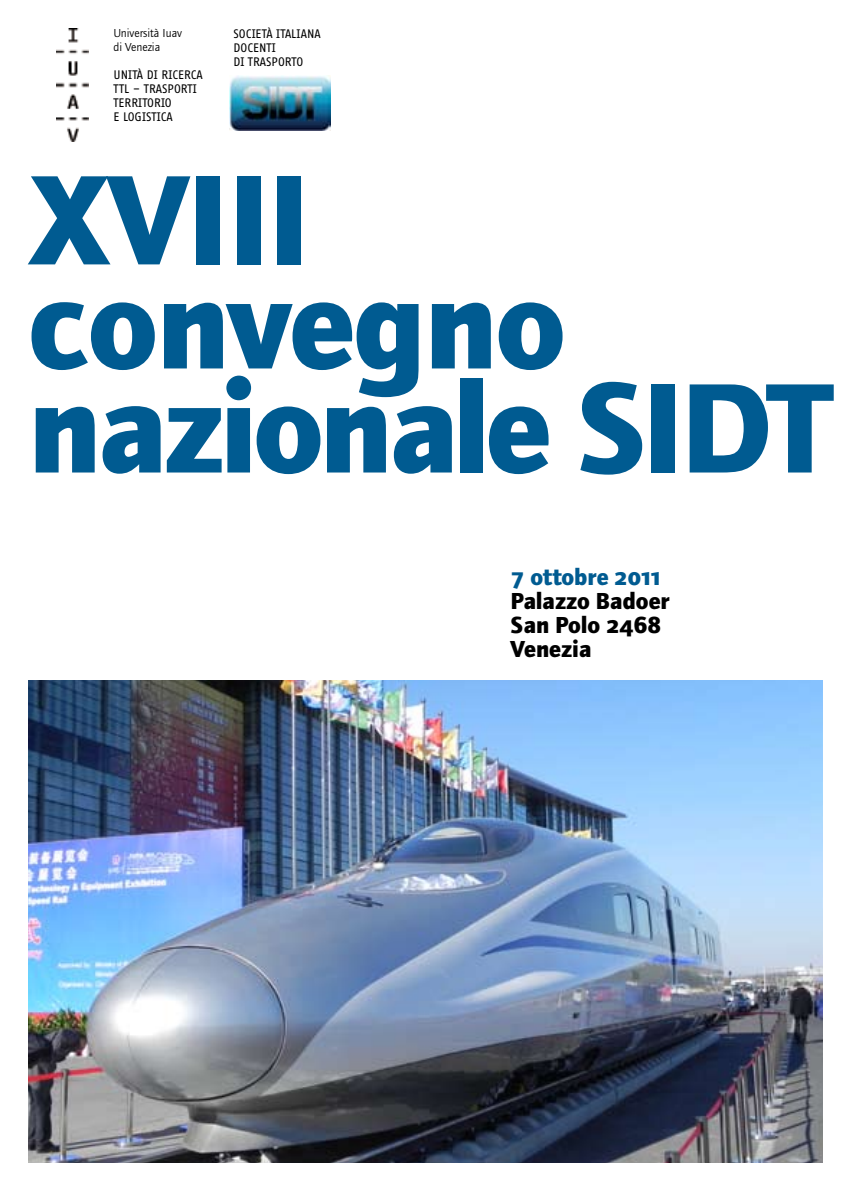
<style>
.page{position:relative;width:851px;height:1191px;background:#fff}
.page>*{position:absolute;margin:0;border:0;box-sizing:border-box;transform-origin:0 0}
.t1{font:700 132px/104px "Foundry Journal";letter-spacing:-.02em;color:#005b91}
.t2{font:700 24px/24px "Foundry Journal";color:#000}
.t3{font:12px/14px "Fago Office Sans";color:#000}
.t4{font:12px/14px "Foundry Journal";color:#000}
.s1{font-family:"Foundry Journal SC";color:#005b91}
.s2{color:#005b91}
.s3{font-family:"Foundry Journal SC"}
</style>
<div class="page">
<img style="left:57px;top:28px;width:31px;height:114px">
<img style="left:28px;top:680px;width:794px;height:482px">
<img style="left:229px;top:75px;width:102px;height:56px">
<p class="t4" style="left:113px;top:27px;width:70px">Università Iuav di Venezia</p>
<p class="t3" style="left:113px;top:68px;width:91px">UNITÀ DI RICERCA<br>TTL – TRASPORTI<br>TERRITORIO<br>E LOGISTICA</p>
<p class="t3" style="left:233px;top:27px;width:89px">SOCIETÀ ITALIANA<br>DOCENTI<br>DI TRASPORTO</p>
<h1 class="t1" style="left:28px;top:168px;width:805px">XVIII convegno nazionale Sidt</h1>
<h2 class="t2" style="left:510px;top:565px;width:161px"><span class="s1">7</span> <span class="s2">ottobre</span> <span class="s1">2011<br></span>Palazzo Badoer<br>San Polo <span class="s3">2468<br></span>Venezia</h2>
</div>
